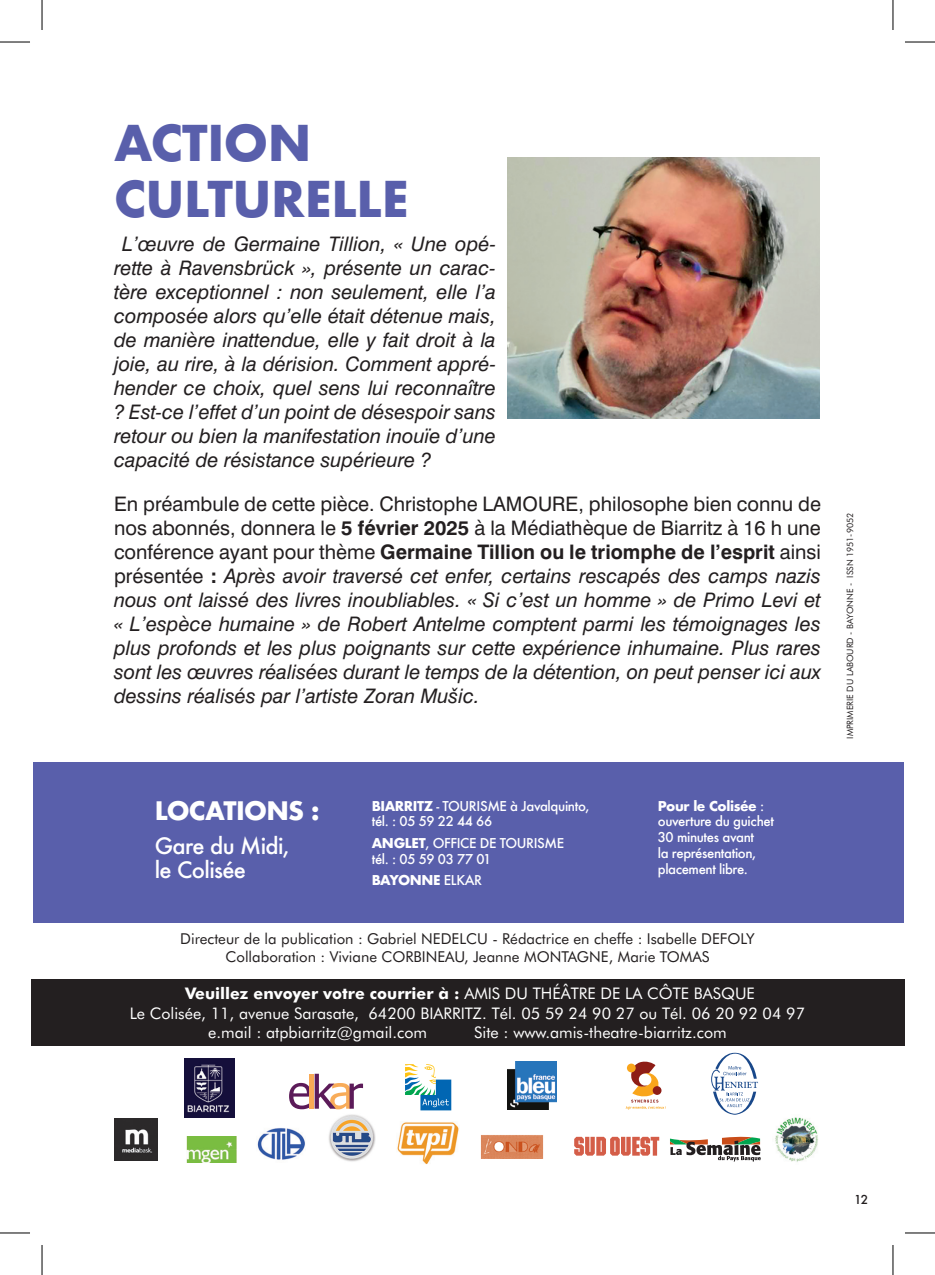
<style>
.page{position:relative;width:935px;height:1275px;background:#fff}
.page>*{position:absolute;margin:0;border:0;box-sizing:border-box;transform-origin:0 0}
.t1{font:700 48px/55.6px "Futura";letter-spacing:-.01em;color:#595fab}
.t2{font:700 24.8px "Futura";letter-spacing:-.03em;color:#fff}
.t3{font:500 22px/24px "Futura";letter-spacing:-.03em;color:#fff}
.t4{font:italic 20px/24px "Swiss 721 BT";color:#231f20;text-align:justify}
.t5{font:16px "Futura BT";color:#fff}
.t6{font:700 16px "Futura BT";color:#fff}
.t7{font:15px/18px "Futura BT";color:#231f20;text-align:center}
.t8{font:500 13.2px/15.8px "Futura";letter-spacing:-.03em;color:#fff}
.t9{font:700 13.2px "Futura";letter-spacing:-.035em;color:#fff}
.t10{font:500 12px "Futura";color:#231f20}
.t11{font:8.8px "Futura BT";color:#231f20}
.s1{font-style:normal}
.s2{font-weight:700;font-style:normal}
.s3{font-weight:700}
.s4{font-weight:500}
.s5{font-weight:400}
</style>
<div class="page">
<img style="left:329px;top:1114px;width:46px;height:48px">
<div style="left:31px;top:979px;width:873px;height:66px;background:#231f20"></div>
<div style="left:33px;top:762px;width:871px;height:160px;background:#595fab"></div>
<img style="left:114px;top:1118px;width:43px;height:43px">
<img style="left:257px;top:1128px;width:48px;height:32px">
<img style="left:481px;top:1135px;width:63px;height:23px">
<svg style="left:711px;top:1052px;width:47px;height:62px"></svg>
<img style="left:775px;top:1117px;width:43px;height:45px">
<svg style="left:289px;top:1073px;width:74px;height:36px"></svg>
<svg style="left:670px;top:1136px;width:90px;height:25px"></svg>
<svg style="left:574px;top:1136px;width:85px;height:19px"></svg>
<svg style="left:405px;top:1064px;width:46px;height:46px"></svg>
<svg style="left:625px;top:1061px;width:41px;height:48px"></svg>
<img style="left:186px;top:1136px;width:50px;height:26px">
<img style="left:507px;top:1061px;width:49px;height:48px">
<img style="left:397px;top:1122px;width:62px;height:42px">
<img style="left:507px;top:158px;width:312px;height:260px">
<img style="left:184px;top:1058px;width:50px;height:59px">
<hr style="left:0;top:42px;width:30px;height:1px;background:#000">
<hr style="left:904px;top:42px;width:30px;height:1px;background:#000">
<hr style="left:0;top:1232px;width:30px;height:1px;background:#000">
<hr style="left:904px;top:1232px;width:30px;height:1px;background:#000">
<hr style="left:42px;top:0;width:1px;height:30px;background:#000">
<hr style="left:42px;top:1245px;width:1px;height:30px;background:#000">
<hr style="left:892px;top:0;width:1px;height:30px;background:#000">
<hr style="left:892px;top:1245px;width:1px;height:30px;background:#000">
<h1 class="t1" style="left:114px;top:115px;width:296px">ACTION<br>CULTURELLE</h1>
<p class="t4" style="left:114px;top:231px;width:383px;text-indent:8px">L’œuvre de Germaine Tillion, « Une opé&shy;rette à Ravensbrück », présente un carac&shy;tère exceptionnel : non seulement, elle l’a composée alors qu’elle était détenue mais, de manière inattendue, elle y fait droit à la joie, au rire, à la dérision. Comment appré&shy;hender ce choix, quel sens lui reconnaître ? Est-ce l’effet d’un point de désespoir sans retour ou bien la manifestation inouïe d’une capacité de résistance supérieure ?</p>
<p class="t4" style="left:114px;top:491px;width:708px"><span class="s1">En préambule de cette pièce. Christophe LAMOURE, philosophe bien connu de nos abonnés, donnera le</span> <span class="s2">5 février 2025</span> <span class="s1">à la Médiathèque de Biarritz à 16 h une conférence ayant pour thème</span> <span class="s2">Germaine Tillion ou le triomphe de l’esprit</span> <span class="s1">ainsi présentée</span> <span class="s2">:</span> Après avoir traversé cet enfer, certains rescapés des camps nazis nous ont laissé des livres inoubliables. « Si c’est un homme » de Primo Levi et « L’espèce humaine » de Robert Antelme comptent parmi les témoignages les plus profonds et les plus poignants sur cette expérience inhumaine. Plus rares sont les œuvres réalisées durant le temps de la détention, on peut penser ici aux dessins réalisés par l’artiste Zoran Mušic.</p>
<p class="t2" style="left:155px;top:793px;width:166px">LOCATIONS :</p>
<p class="t3" style="left:155px;top:833px;width:136px">Gare du Midi, le Colisée</p>
<p class="t8" style="left:371px;top:797px;width:219px"><span class="s3">BIARRITZ</span> - TOURISME à Javalquinto, tél. : 05 59 22 44 66</p>
<p class="t8" style="left:371px;top:835px;width:194px"><span class="s3">ANGLET</span>, OFFICE DE TOURISME tél. : 05 59 03 77 01</p>
<p class="t9" style="left:371px;top:870px;width:112px">BAYONNE <span class="s4">ELKAR</span></p>
<p class="t8" style="left:657px;top:797px;width:118px"><span class="s3">Pour le Colisée</span> : ouverture du guichet<br>30 minutes avant<br>la représentation, placement libre.</p>
<p class="t7" style="left:180px;top:929px;width:576px">Directeur de la publication : Gabriel NEDELCU - Rédactrice en cheffe : Isabelle DEFOLY<br>Collaboration : Viviane CORBINEAU, Jeanne MONTAGNE, Marie TOMAS</p>
<p class="t6" style="left:185px;top:984px;width:571px">Veuillez envoyer votre courrier à : <span class="s5">AMIS DU THÉÂTRE DE LA CÔTE BASQUE</span></p>
<p class="t5" style="left:130px;top:1003px;width:676px">Le Colisée, 11, avenue Sarasate, 64200 BIARRITZ. Tél. 05 59 24 90 27 ou Tél. 06 20 92 04 97</p>
<p class="t5" style="left:208px;top:1022px;width:220px">e.mail : atpbiarritz@gmail.com</p>
<p class="t5" style="left:474px;top:1022px;width:254px">Site : www.amis-theatre-biarritz.com</p>
<p class="t11" style="left:844px;top:738px;width:227px;rotate:-90deg">IMPRIMERIE DU LABOURD - BAYONNE - ISSN 1951-9052</p>
<p class="t10" style="left:854px;top:1191px;width:15px">12</p>
</div>
